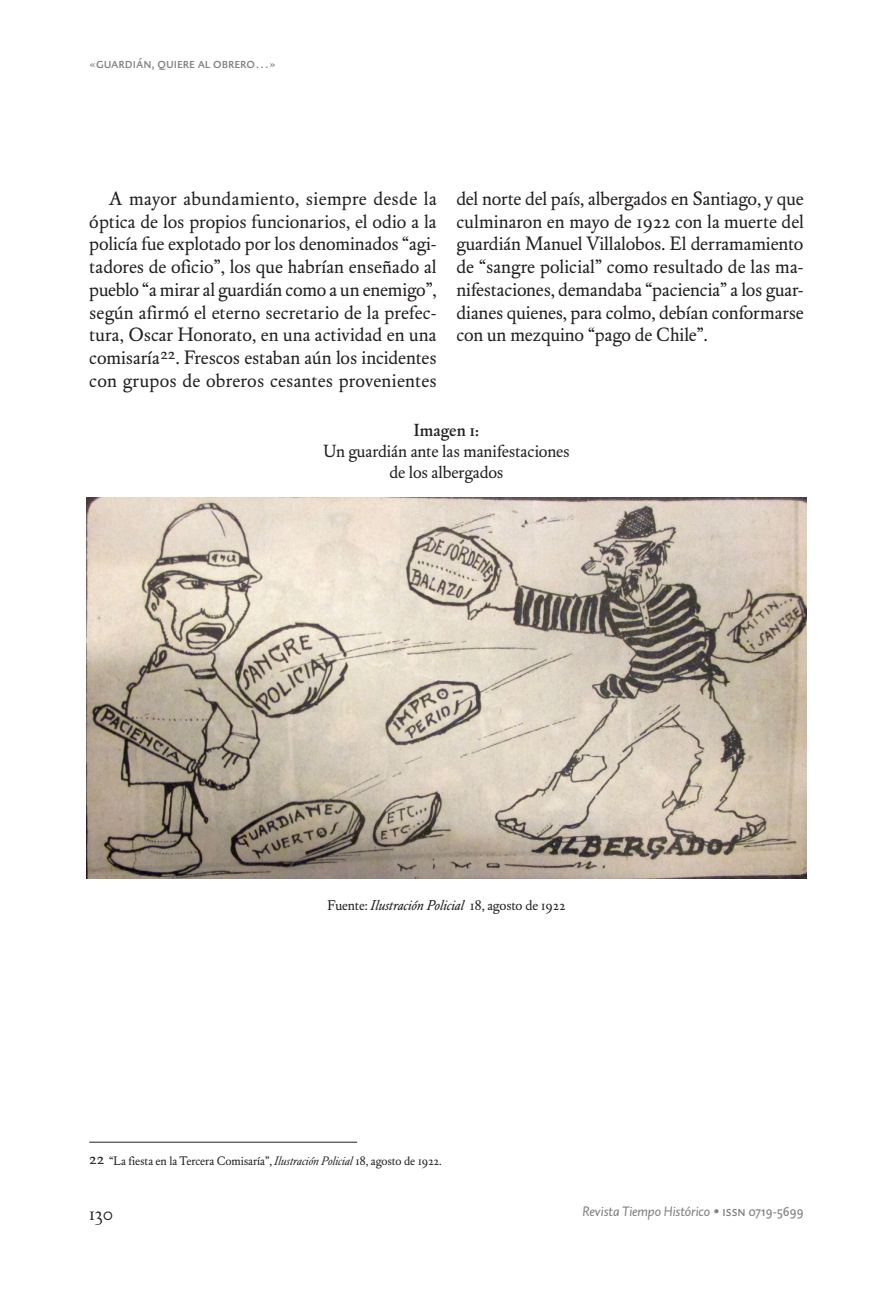
<style>
.page{position:relative;width:893px;height:1290px;background:#fff}
.page>*{position:absolute;margin:0;border:0;box-sizing:border-box;transform-origin:0 0}
.Cuerpo{font:19.25px/22.8px "DTL Elzevir ST";color:#231f20;text-align:justify}
.t1{font:19.25px "DTL Elzevir ST";color:#231f20}
.t2{font:17.5px "DTL Elzevir ST";color:#231f20}
.t3{font:500 17.5px "DTL Elzevir ST";color:#231f20}
.t4{font:17.5px "DTL Documenta T Expert";color:#231f20}
.t5{font:14px "DTL Elzevir ST";letter-spacing:-.01em;color:#231f20}
.t6{font:italic 14px "DTL Caspari ST";color:#808285}
.t7{font:14px "DTL Caspari T Caps";color:#808285}
.Pie_de_página{font:12.25px "DTL Elzevir ST";color:#231f20}
.s1{font-family:"DTL Elzevir ST"}
.s2{font-family:"DTL Documenta T Expert";font-size:17.5px}
.s3{font-style:italic}
.s4{font-family:"DTL Caspari T Caps";font-style:normal}
</style>
<div class="page">
<hr style="left:89px;top:1142px;width:268px;height:1px;background:#231f20">
<img style="left:87px;top:497px;width:719px;height:381px">
<p class="t7" style="left:89px;top:55px;width:188px"><span class="s1">«</span>guardián, quiere al obrero…<span class="s1">»</span></p>
<p class="Cuerpo" style="left:89px;top:187px;width:349px;text-indent:20px">A mayor abundamiento, siempre desde la óptica de los propios funcionarios, el odio a la policía fue explotado por los denominados “agi&shy;tadores de oficio”, los que habrían enseñado al pueblo “a mirar al guardián como a un enemigo”, según afirmó el eterno secretario de la prefec&shy;tura, Oscar Honorato, en una actividad en una comisaría<span class="s2">²²</span>. Frescos estaban aún los incidentes con grupos de obreros cesantes provenientes</p>
<p class="Cuerpo" style="left:456px;top:187px;width:349px">del norte del país, albergados en Santiago, y que culminaron en mayo de 1922 con la muerte del guardián Manuel Villalobos. El derramamiento de “sangre policial” como resultado de las ma&shy;nifestaciones, demandaba “paciencia” a los guar&shy;dianes quienes, para colmo, debían conformarse con un mezquino “pago de Chile”.</p>
<p class="t3" style="left:414px;top:419px;width:67px">Imagen 1:</p>
<p class="t2" style="left:323px;top:440px;width:248px">Un guardián ante las manifestaciones</p>
<p class="t2" style="left:390px;top:461px;width:115px">de los albergados</p>
<p class="t5" style="left:327px;top:897px;width:240px">Fuente: <span class="s3">Ilustración Policial</span> 18, agosto de 1922</p>
<p class="t4" style="left:89px;top:1154px;width:18px">²²</p>
<p class="Pie_de_página" style="left:109px;top:1154px;width:334px">“La fiesta en la Tercera Comisaría”, <span class="s3">Ilustración Policial</span> 18, agosto de 1922.</p>
<p class="t1" style="left:89px;top:1202px;width:25px">130</p>
<p class="t6" style="left:582px;top:1203px;width:223px">Revista Tiempo Histórico • <span class="s4">issn 0719-5699</span></p>
</div>
